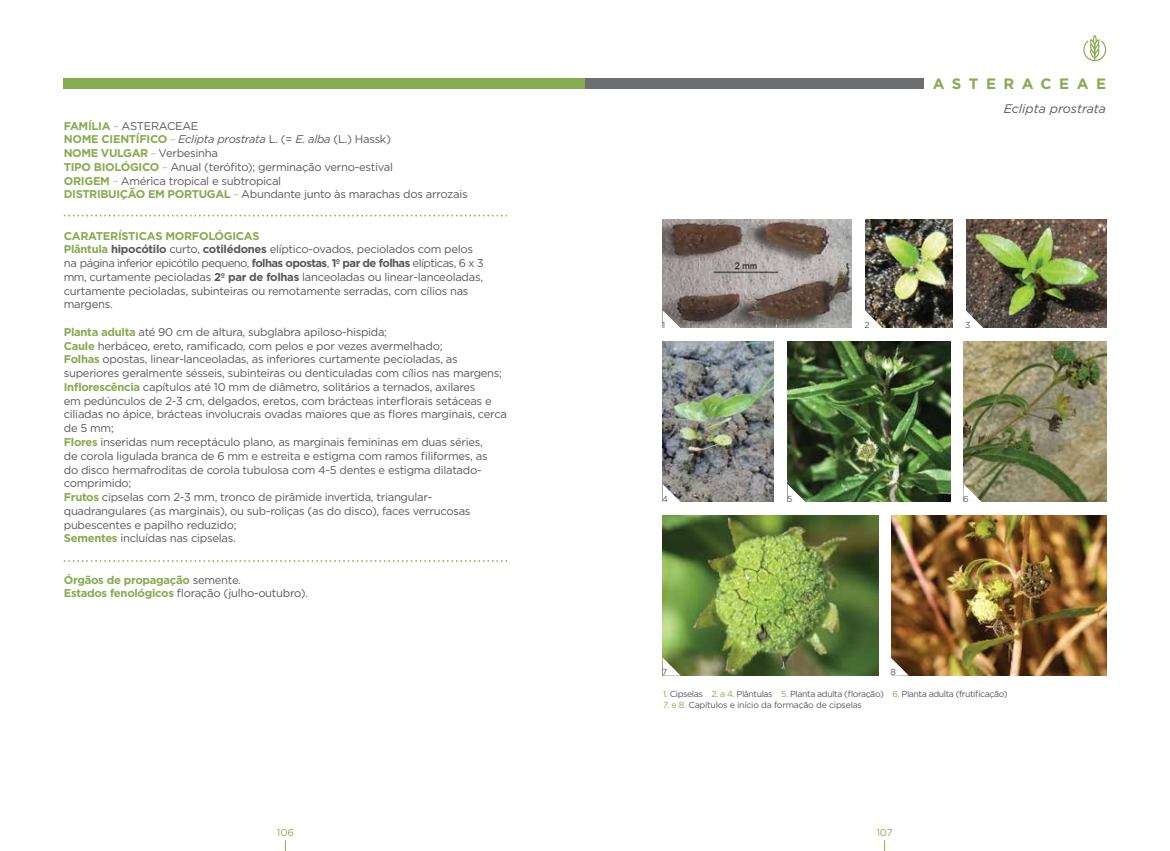
<style>
.page{position:relative;width:1170px;height:851px;background:#fff}
.page>*{position:absolute;margin:0;border:0;box-sizing:border-box;transform-origin:0 0}
.t1{font:700 15px "Gotham";letter-spacing:.5em;color:#86ac51}
.t2{font:italic 12.5px "Gotham";color:#58595b}
.t3{font:11.25px/13.8px "Gotham";letter-spacing:-.025em;color:#58595b}
.t4{font:700 11.25px/13.8px "Gotham";letter-spacing:-.025em;color:#86ac51}
.t5{font:10px "Gotham";color:#86ac51}
.t6{font:8.75px "Gotham";letter-spacing:-.045em;color:#58595b}
.t7{font:8.75px "Gotham";letter-spacing:-.025em;color:#58595b}
.s1{font-weight:700;color:#86ac51}
.s2{color:#86ac51}
.s3{font-style:italic}
.s4{font-weight:700}
.s5{font-weight:400;color:#58595b}
</style>
<div class="page">
<div style="left:64px;top:78px;width:521px;height:10px;background:#86ac51"></div>
<svg style="left:64px;top:215px;width:443px;height:1px"></svg>
<svg style="left:64px;top:560px;width:443px;height:1px"></svg>
<svg style="left:1083px;top:35px;width:23px;height:26px"></svg>
<img style="left:663px;top:515px;width:214px;height:160px">
<img style="left:663px;top:341px;width:110px;height:160px">
<img style="left:663px;top:220px;width:188px;height:108px">
<img style="left:865px;top:220px;width:87px;height:108px">
<img style="left:966px;top:220px;width:140px;height:108px">
<img style="left:788px;top:341px;width:162px;height:160px">
<img style="left:891px;top:515px;width:215px;height:160px">
<img style="left:963px;top:341px;width:143px;height:160px">
<div style="left:585px;top:78px;width:338px;height:10px;background:#6d6e71"></div>
<svg style="left:662px;top:310px;width:18px;height:18px"></svg>
<svg style="left:662px;top:484px;width:18px;height:18px"></svg>
<svg style="left:662px;top:657px;width:18px;height:18px"></svg>
<svg style="left:891px;top:657px;width:17px;height:18px"></svg>
<svg style="left:865px;top:310px;width:17px;height:18px"></svg>
<svg style="left:787px;top:484px;width:18px;height:18px"></svg>
<svg style="left:966px;top:310px;width:17px;height:18px"></svg>
<svg style="left:963px;top:484px;width:18px;height:18px"></svg>
<p class="t3" style="left:64px;top:118px;width:405px"><span class="s1">FAMÍLIA</span> <span class="s2">··</span> ASTERACEAE<br><span class="s1">NOME CIENTÍFICO</span> <span class="s2">··</span> <span class="s3">Eclipta prostrata</span> L. (= <span class="s3">E. alba</span> (L.) Hassk)<br><span class="s1">NOME VULGAR</span> <span class="s2">··</span> Verbesinha<br><span class="s1">TIPO BIOLÓGICO</span> <span class="s2">··</span> Anual (terófito); germinação verno-estival<br><span class="s1">ORIGEM</span> <span class="s2">··</span> América tropical e subtropical<br><span class="s1">DISTRIBUIÇÃO EM PORTUGAL</span> <span class="s2">··</span> Abundante junto às marachas dos arrozais</p>
<p class="t3" style="left:64px;top:228px;width:421px"><span class="s1">CARATERÍSTICAS MORFOLÓGICAS<br>Plântula</span> <span class="s4">hipocótilo</span> curto, <span class="s4">cotilédones</span> elíptico-ovados, peciolados com pelos na página inferior epicótilo pequeno, <span class="s4">folhas opostas</span>, <span class="s4">1º par de folhas</span> elípticas, 6 x 3 mm, curtamente pecioladas <span class="s4">2º par de folhas</span> lanceoladas ou linear-lanceoladas, curtamente pecioladas, subinteiras ou remotamente serradas, com cílios nas margens.</p>
<p class="t3" style="left:64px;top:325px;width:444px"><span class="s1">Planta adulta</span> até 90 cm de altura, subglabra apiloso-hispida;<br><span class="s1">Caule</span> herbáceo, ereto, ramificado, com pelos e por vezes avermelhado;<br><span class="s1">Folhas</span> opostas, linear-lanceoladas, as inferiores curtamente pecioladas, as superiores geralmente sésseis, subinteiras ou denticuladas com cílios nas margens; <span class="s1">Inflorescência</span> capítulos até 10 mm de diâmetro, solitários a ternados, axilares<br>em pedúnculos de 2-3 cm, delgados, eretos, com brácteas interflorais setáceas e ciliadas no ápice, brácteas involucrais ovadas maiores que as flores marginais, cerca de 5 mm;<br><span class="s1">Flores</span> inseridas num receptáculo plano, as marginais femininas em duas séries,<br>de corola ligulada branca de 6 mm e estreita e estigma com ramos filiformes, as<br>do disco hermafroditas de corola tubulosa com 4-5 dentes e estigma dilatado&shy;comprimido;<br><span class="s1">Frutos</span> cipselas com 2-3 mm, tronco de pirâmide invertida, triangular&shy;quadrangulares (as marginais), ou sub-roliças (as do disco), faces verrucosas pubescentes e papilho reduzido;<br><span class="s1">Sementes</span> incluídas nas cipselas.</p>
<p class="t4" style="left:64px;top:572px;width:246px">Órgãos de propagação <span class="s5">semente.<br></span>Estados fenológicos <span class="s5">floração (julho-outubro).</span></p>
<p class="t5" style="left:277px;top:826px;width:19px">106</p>
<h1 class="t1" style="left:932px;top:73px;width:175px">ASTERACEAE</h1>
<p class="t2" style="left:1003px;top:101px;width:104px">Eclipta prostrata</p>
<p class="t6" style="left:662px;top:319px;width:5px">1</p>
<p class="t6" style="left:864px;top:319px;width:7px">2</p>
<p class="t6" style="left:965px;top:319px;width:7px">3</p>
<p class="t6" style="left:662px;top:493px;width:7px">4</p>
<p class="t6" style="left:787px;top:493px;width:7px">5</p>
<p class="t6" style="left:963px;top:493px;width:7px">6</p>
<p class="t6" style="left:662px;top:666px;width:7px">7</p>
<p class="t6" style="left:890px;top:666px;width:7px">8</p>
<p class="t6" style="left:663px;top:687px;width:346px"><span class="s2">1.</span> Cipselas <span class="s2">2. a 4.</span> Plântulas <span class="s2">5.</span> Planta adulta (floração) <span class="s2">6.</span> Planta adulta (frutificação)</p>
<p class="t7" style="left:663px;top:699px;width:200px"><span class="s2">7. e 8.</span> Capítulos e início da formação de cipselas</p>
<p class="t5" style="left:876px;top:826px;width:18px">107</p>
</div>
